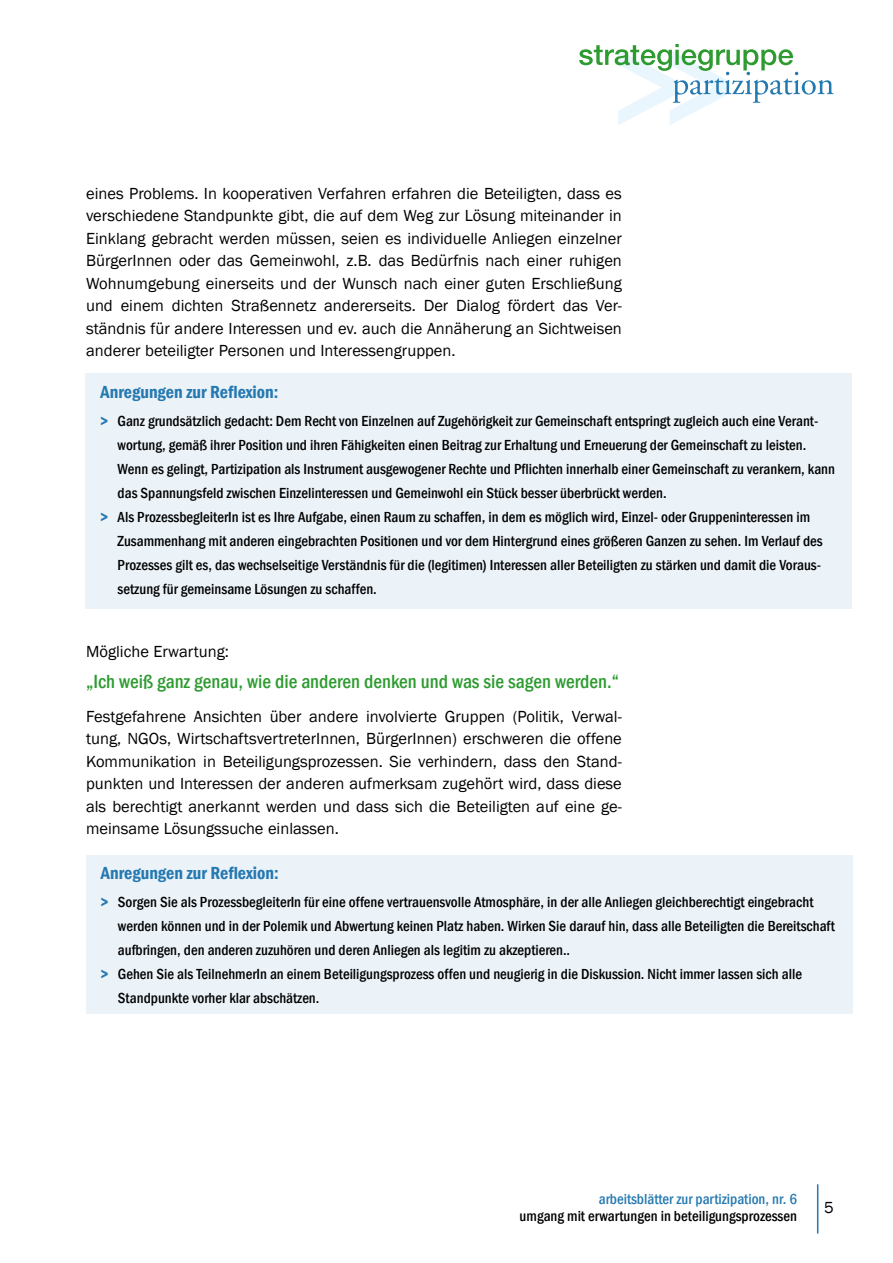
<style>
.page{position:relative;width:893px;height:1263px;background:#fff}
.page>*{position:absolute;margin:0;border:0;box-sizing:border-box;transform-origin:0 0}
.t1{font:500 condensed 19.5px "Franklin Gothic";color:#2d9b30}
.t2{font:600 condensed 18px "Franklin Gothic";color:#2579b1}
.t3{font:16.5px/22.5px "Franklin Gothic";color:#000;text-align:justify}
.t4{font:500 condensed 15px "Franklin Gothic";color:#000}
.t5{font:500 condensed 15px "Franklin Gothic";color:#2579b1}
.s1{font-weight:600;color:#2579b1}
</style>
<div class="page">
<hr style="left:817px;top:1184px;width:1px;height:49px;background:#2579b1">
<svg style="left:579px;top:44px;width:254px;height:81px"></svg>
<div style="left:86px;top:374px;width:766px;height:235px;background:#ebf2f8"></div>
<div style="left:86px;top:855px;width:766px;height:158px;background:#ebf2f8"></div>
<p class="t3" style="left:86px;top:182px;width:537px">eines Problems. In kooperativen Verfahren erfahren die Beteiligten, dass es verschiedene Standpunkte gibt, die auf dem Weg zur Lösung miteinander in Einklang gebracht werden müssen, seien es individuelle Anliegen einzelner BürgerInnen oder das Gemeinwohl, z.B. das Bedürfnis nach einer ruhigen Wohnumgebung einerseits und der Wunsch nach einer guten Erschließung und einem dichten Straßennetz andererseits. Der Dialog fördert das Ver&shy;ständnis für andere Interessen und ev. auch die Annäherung an Sichtweisen anderer beteiligter Personen und Interessengruppen.</p>
<p class="t2" style="left:101px;top:380px;width:179px">Anregungen zur Reflexion:</p>
<p class="t4" style="left:101px;top:411px;width:719px"><span class="s1">&gt;</span> Ganz grundsätzlich gedacht: Dem Recht von Einzelnen auf Zugehörigkeit zur Gemeinschaft entspringt zugleich auch eine Verant-</p>
<p class="t4" style="left:118px;top:435px;width:690px">wortung, gemäß ihrer Position und ihren Fähigkeiten einen Beitrag zur Erhaltung und Erneuerung der Gemeinschaft zu leisten.</p>
<p class="t4" style="left:118px;top:459px;width:719px">Wenn es gelingt, Partizipation als Instrument ausgewogener Rechte und Pflichten innerhalb einer Gemeinschaft zu verankern, kann</p>
<p class="t4" style="left:118px;top:483px;width:550px">das Spannungsfeld zwischen Einzelinteressen und Gemeinwohl ein Stück besser überbrückt werden.</p>
<p class="t4" style="left:101px;top:507px;width:711px"><span class="s1">&gt;</span> Als ProzessbegleiterIn ist es Ihre Aufgabe, einen Raum zu schaffen, in dem es möglich wird, Einzel- oder Gruppeninteressen im</p>
<p class="t4" style="left:118px;top:531px;width:706px">Zusammenhang mit anderen eingebrachten Positionen und vor dem Hintergrund eines größeren Ganzen zu sehen. Im Verlauf des</p>
<p class="t4" style="left:118px;top:555px;width:705px">Prozesses gilt es, das wechselseitige Verständnis für die (legitimen) Interessen aller Beteiligten zu stärken und damit die Voraus-</p>
<p class="t4" style="left:118px;top:579px;width:261px">setzung für gemeinsame Lösungen zu schaffen.</p>
<p class="t3" style="left:86px;top:641px;width:144px">Mögliche Erwartung:</p>
<h1 class="t1" style="left:86px;top:669px;width:535px">„Ich weiß ganz genau, wie die anderen denken und was sie sagen werden.“</h1>
<p class="t3" style="left:86px;top:705px;width:537px">Festgefahrene Ansichten über andere involvierte Gruppen (Politik, Verwal&shy;tung, NGOs, WirtschaftsvertreterInnen, BürgerInnen) erschweren die offene Kommunikation in Beteiligungsprozessen. Sie verhindern, dass den Stand&shy;punkten und Interessen der anderen aufmerksam zugehört wird, dass diese als berechtigt anerkannt werden und dass sich die Beteiligten auf eine ge&shy;meinsame Lösungssuche einlassen.</p>
<p class="t2" style="left:101px;top:861px;width:179px">Anregungen zur Reflexion:</p>
<p class="t4" style="left:101px;top:892px;width:714px"><span class="s1">&gt;</span> Sorgen Sie als ProzessbegleiterIn für eine offene vertrauensvolle Atmosphäre, in der alle Anliegen gleichberechtigt eingebracht</p>
<p class="t4" style="left:118px;top:916px;width:719px">werden können und in der Polemik und Abwertung keinen Platz haben. Wirken Sie darauf hin, dass alle Beteiligten die Bereitschaft</p>
<p class="t4" style="left:118px;top:940px;width:454px">aufbringen, den anderen zuzuhören und deren Anliegen als legitim zu akzeptieren..</p>
<p class="t4" style="left:101px;top:964px;width:703px"><span class="s1">&gt;</span> Gehen Sie als TeilnehmerIn an einem Beteiligungsprozess offen und neugierig in die Diskussion. Nicht immer lassen sich alle</p>
<p class="t4" style="left:118px;top:988px;width:203px">Standpunkte vorher klar abschätzen.</p>
<p class="t5" style="left:599px;top:1189px;width:200px">arbeitsblätter zur partizipation, nr. 6</p>
<p class="t4" style="left:520px;top:1206px;width:279px">umgang mit erwartungen in beteiligungsprozessen</p>
<p class="t3" style="left:824px;top:1197px;width:11px">5</p>
</div>
